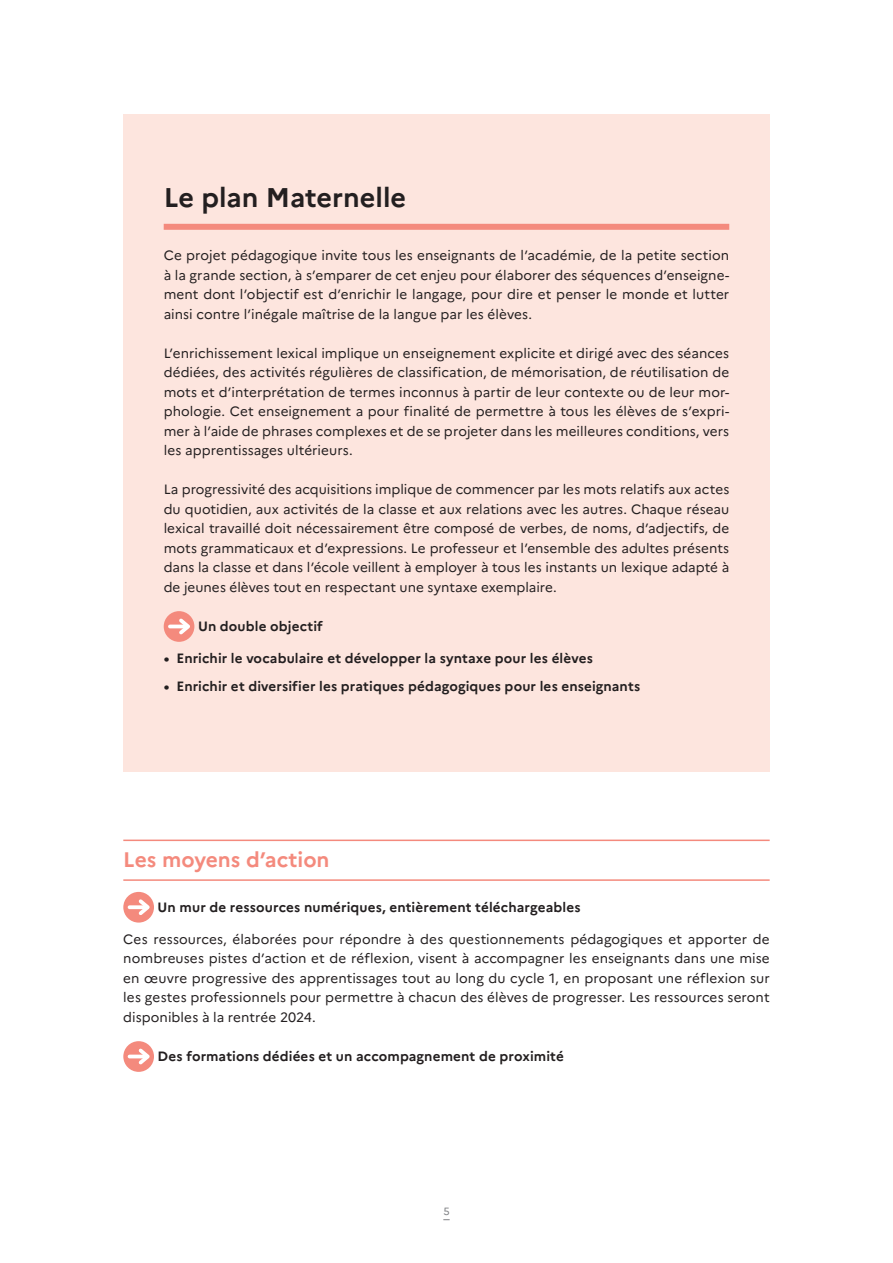
<style>
.page{position:relative;width:893px;height:1263px;background:#fff}
.page>*{position:absolute;margin:0;border:0;box-sizing:border-box;transform-origin:0 0}
.CASF_TitreProjet{font:700 27px "Marianne";color:#231f20}
.TitrePriorité1{font:700 21px "Marianne";color:#f48a7d}
.CourantJustif{font:13.5px/19.5px "Marianne";color:#231f20;text-align:justify}
.CASF_CourantGaucheBoldFleche{font:700 13.5px "Marianne";letter-spacing:.01em;color:#231f20}
.t1{font:10.5px "Marianne";color:#808285}
</style>
<div class="page">
<div style="left:123px;top:115px;width:647px;height:657px;background:#fde5de"></div>
<div style="left:164px;top:224px;width:565px;height:6px;background:#f48a7d"></div>
<div style="left:164px;top:611px;width:30px;height:31px;background:#f48a7d;border-radius:50%"></div>
<hr style="left:170px;top:625px;width:17px;height:3px;background:#fff">
<svg style="left:176px;top:615px;width:18px;height:23px"></svg>
<hr style="left:123px;top:839px;width:647px;height:2px;background:#f48a7d">
<hr style="left:123px;top:879px;width:647px;height:2px;background:#f48a7d">
<div style="left:123px;top:892px;width:31px;height:30px;background:#f48a7d;border-radius:50%"></div>
<svg style="left:130px;top:905px;width:5px;height:4px"></svg>
<svg style="left:135px;top:896px;width:19px;height:22px"></svg>
<div style="left:123px;top:1041px;width:31px;height:31px;background:#f48a7d;border-radius:50%"></div>
<svg style="left:130px;top:1054px;width:5px;height:4px"></svg>
<svg style="left:135px;top:1045px;width:19px;height:23px"></svg>
<p class="CASF_TitreProjet" style="left:164px;top:181px;width:244px">Le plan Maternelle</p>
<p class="CourantJustif" style="left:164px;top:246px;width:567px">Ce projet pédagogique invite tous les enseignants de l’académie, de la petite section à la grande section, à s’emparer de cet enjeu pour élaborer des séquences d’enseigne&shy;ment dont l’objectif est d’enrichir le langage, pour dire et penser le monde et lutter ainsi contre l’inégale maîtrise de la langue par les élèves.</p>
<p class="CourantJustif" style="left:164px;top:343px;width:567px">L’enrichissement lexical implique un enseignement explicite et dirigé avec des séances dédiées, des activités régulières de classification, de mémorisation, de réutilisation de mots et d’interprétation de termes inconnus à partir de leur contexte ou de leur mor&shy;phologie. Cet enseignement a pour finalité de permettre à tous les élèves de s’expri&shy;mer à l’aide de phrases complexes et de se projeter dans les meilleures conditions, vers les apprentissages ultérieurs.</p>
<p class="CourantJustif" style="left:164px;top:480px;width:567px">La progressivité des acquisitions implique de commencer par les mots relatifs aux actes du quotidien, aux activités de la classe et aux relations avec les autres. Chaque réseau lexical travaillé doit nécessairement être composé de verbes, de noms, d’adjectifs, de mots grammaticaux et d’expressions. Le professeur et l’ensemble des adultes présents dans la classe et dans l’école veillent à employer à tous les instants un lexique adapté à de jeunes élèves tout en respectant une syntaxe exemplaire.</p>
<p class="CASF_CourantGaucheBoldFleche" style="left:198px;top:618px;width:126px">Un double objectif</p>
<p class="CASF_CourantGaucheBoldFleche" style="left:164px;top:650px;width:431px">• Enrichir le vocabulaire et développer la syntaxe pour les élèves</p>
<p class="CASF_CourantGaucheBoldFleche" style="left:164px;top:678px;width:478px">• Enrichir et diversifier les pratiques pédagogiques pour les enseignants</p>
<p class="TitrePriorité1" style="left:123px;top:846px;width:208px">Les moyens d’action</p>
<p class="CASF_CourantGaucheBoldFleche" style="left:158px;top:898px;width:424px">Un mur de ressources numériques, entièrement téléchargeables</p>
<p class="CourantJustif" style="left:123px;top:929px;width:648px">Ces ressources, élaborées pour répondre à des questionnements pédagogiques et apporter de nombreuses pistes d’action et de réflexion, visent à accompagner les enseignants dans une mise en œuvre progressive des apprentissages tout au long du cycle 1, en proposant une réflexion sur les gestes professionnels pour permettre à chacun des élèves de progresser. Les ressources seront disponibles à la rentrée 2024.</p>
<p class="CASF_CourantGaucheBoldFleche" style="left:158px;top:1048px;width:408px">Des formations dédiées et un accompagnement de proximité</p>
<p class="t1" style="left:443px;top:1205px;width:8px">5</p>
</div>
